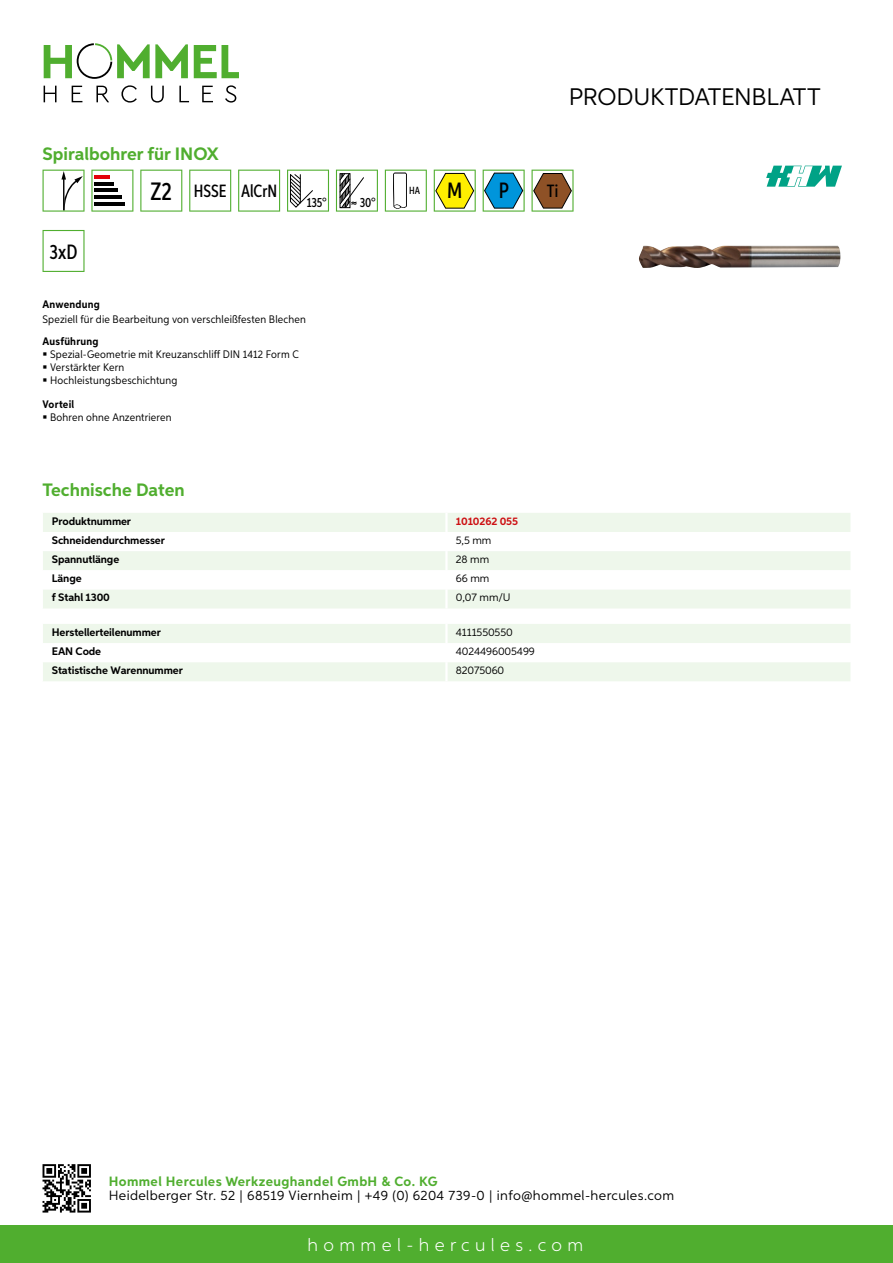
<style>
.page{position:relative;width:893px;height:1263px;background:#fff}
.page>*{position:absolute;margin:0;border:0;box-sizing:border-box;transform-origin:0 0}
.t1{font:24px "Aspira";letter-spacing:-.01em;color:#000}
.t2{font:500 22.2px "Aspira XX Nar";color:#000}
.t3{font:500 20.7px "Aspira XX Nar";color:#000}
.t4{font:700 18px "Aspira";color:#50ae2f}
.t5{font:300 18px "Aspira";letter-spacing:.3em;color:#fff}
.t6{font:500 17.85px "Aspira XX Nar";color:#000}
.t7{font:13.5px "Aspira";letter-spacing:.03em;color:#000}
.t8{font:700 13.5px "Aspira";letter-spacing:.03em;color:#50ae2f}
.t9{font:500 13.35px "Aspira XX Nar";color:#000}
.t10{font:10.95px/12.8px "Aspira Nar";letter-spacing:.015em;color:#000}
.t11{font:700 10.95px "Aspira";letter-spacing:-.01em;color:#000}
.t12{font:10.95px "Aspira";letter-spacing:-.01em;color:#000}
.t13{font:700 10.95px "Aspira Nar";letter-spacing:.02em;color:#000}
.t14{font:700 10.95px "Aspira";letter-spacing:-.01em;color:#cd1013}
.t15{font:500 10.35px "Aspira XX Nar";color:#000}
.s1{font-size:25.2px}
.s2{font-size:22.2px}
</style>
<div class="page">
<div style="left:0;top:1226px;width:893px;height:37px;background:#50ae2f"></div>
<svg style="left:43px;top:1164px;width:48px;height:48px"></svg>
<svg style="left:194px;top:45px;width:45px;height:33px"></svg>
<svg style="left:44px;top:43px;width:144px;height:36px"></svg>
<svg style="left:44px;top:86px;width:13px;height:16px"></svg>
<svg style="left:72px;top:86px;width:10px;height:16px"></svg>
<svg style="left:96px;top:86px;width:13px;height:16px"></svg>
<svg style="left:121px;top:85px;width:16px;height:18px"></svg>
<svg style="left:151px;top:86px;width:13px;height:17px"></svg>
<svg style="left:179px;top:86px;width:10px;height:16px"></svg>
<svg style="left:202px;top:86px;width:11px;height:16px"></svg>
<svg style="left:225px;top:85px;width:11px;height:18px"></svg>
<div style="left:43px;top:513px;width:807px;height:95px;background:#eef7eb"></div>
<svg style="left:43px;top:532px;width:807px;height:57px"></svg>
<hr style="left:445px;top:513px;width:3px;height:19px;background:#fff">
<hr style="left:445px;top:532px;width:3px;height:19px;background:#fff">
<hr style="left:445px;top:551px;width:3px;height:19px;background:#fff">
<hr style="left:445px;top:570px;width:3px;height:19px;background:#fff">
<hr style="left:445px;top:589px;width:3px;height:19px;background:#fff">
<svg style="left:43px;top:624px;width:807px;height:57px"></svg>
<hr style="left:445px;top:662px;width:3px;height:19px;background:#fff">
<svg style="left:43px;top:170px;width:42px;height:42px"></svg>
<svg style="left:91px;top:170px;width:42px;height:42px"></svg>
<hr style="left:94px;top:176px;width:16px;height:3px;background:#e3000b">
<hr style="left:94px;top:182px;width:20px;height:4px;background:#000">
<hr style="left:94px;top:189px;width:24px;height:3px;background:#000">
<hr style="left:94px;top:196px;width:27px;height:3px;background:#000">
<hr style="left:94px;top:202px;width:31px;height:4px;background:#000">
<svg style="left:140px;top:170px;width:42px;height:42px"></svg>
<svg style="left:189px;top:170px;width:42px;height:42px"></svg>
<svg style="left:238px;top:170px;width:42px;height:42px"></svg>
<svg style="left:287px;top:170px;width:42px;height:42px"></svg>
<svg style="left:336px;top:170px;width:42px;height:42px"></svg>
<svg style="left:385px;top:170px;width:42px;height:42px"></svg>
<svg style="left:434px;top:170px;width:42px;height:42px"></svg>
<svg style="left:483px;top:170px;width:42px;height:42px"></svg>
<svg style="left:532px;top:170px;width:41px;height:42px"></svg>
<svg style="left:43px;top:230px;width:42px;height:42px"></svg>
<img style="left:639px;top:245px;width:202px;height:23px">
<svg style="left:766px;top:166px;width:76px;height:21px"></svg>
<h3 class="t4" style="left:43px;top:142px;width:178px">Spiralbohrer für INOX</h3>
<h3 class="t3" style="left:50px;top:239px;width:29px">3xD</h3>
<h3 class="t6" style="left:151px;top:180px;width:128px"><span class="s1">Z2</span> HSSE AlCrN</h3>
<p class="t9" style="left:307px;top:195px;width:21px">135°</p>
<p class="t9" style="left:360px;top:195px;width:17px">30°</p>
<p class="t13" style="left:43px;top:297px;width:59px">Anwendung</p>
<p class="t10" style="left:43px;top:313px;width:265px">Speziell für die Bearbeitung von verschleißfesten Blechen</p>
<p class="t13" style="left:43px;top:335px;width:58px">Ausführung</p>
<p class="t10" style="left:50px;top:348px;width:250px">Spezial-Geometrie mit Kreuzanschliff DIN 1412 Form C<br>Verstärkter Kern<br>Hochleistungsbeschichtung</p>
<p class="t13" style="left:43px;top:397px;width:33px">Vorteil</p>
<p class="t10" style="left:50px;top:410px;width:123px">Bohren ohne Anzentrieren</p>
<h1 class="t1" style="left:569px;top:82px;width:253px">Produktdatenblatt</h1>
<p class="t15" style="left:409px;top:185px;width:55px">HA <span class="s2">M</span></p>
<h2 class="t2" style="left:499px;top:177px;width:12px">P</h2>
<h3 class="t6" style="left:547px;top:180px;width:13px">Ti</h3>
<h3 class="t4" style="left:43px;top:479px;width:144px">Technische Daten</h3>
<p class="t11" style="left:52px;top:514px;width:81px">Produktnummer</p>
<p class="t14" style="left:456px;top:514px;width:64px">1010262 055</p>
<p class="t11" style="left:52px;top:533px;width:115px">Schneidendurchmesser</p>
<p class="t12" style="left:456px;top:533px;width:37px">5,5 mm</p>
<p class="t11" style="left:52px;top:552px;width:69px">Spannutlänge</p>
<p class="t12" style="left:456px;top:553px;width:35px">28 mm</p>
<p class="t11" style="left:52px;top:572px;width:31px">Länge</p>
<p class="t12" style="left:456px;top:572px;width:35px">66 mm</p>
<p class="t11" style="left:52px;top:591px;width:60px">f Stahl 1300</p>
<p class="t12" style="left:456px;top:591px;width:54px">0,07 mm/U</p>
<p class="t11" style="left:52px;top:625px;width:111px">Herstellerteilenummer</p>
<p class="t12" style="left:456px;top:625px;width:58px">4111550550</p>
<p class="t11" style="left:52px;top:644px;width:51px">EAN Code</p>
<p class="t12" style="left:456px;top:644px;width:81px">4024496005499</p>
<p class="t11" style="left:52px;top:664px;width:132px">Statistische Warennummer</p>
<p class="t12" style="left:456px;top:664px;width:50px">82075060</p>
<p class="t8" style="left:109px;top:1172px;width:330px">Hommel Hercules Werkzeughandel GmbH &amp; Co. KG</p>
<p class="t7" style="left:109px;top:1187px;width:567px">Heidelberger Str. 52 | 68519 Viernheim | +49 (0) 6204 739-0 | info@hommel-hercules.com</p>
<h3 class="t5" style="left:307px;top:1234px;width:277px">hommel-hercules.com</h3>
</div>
